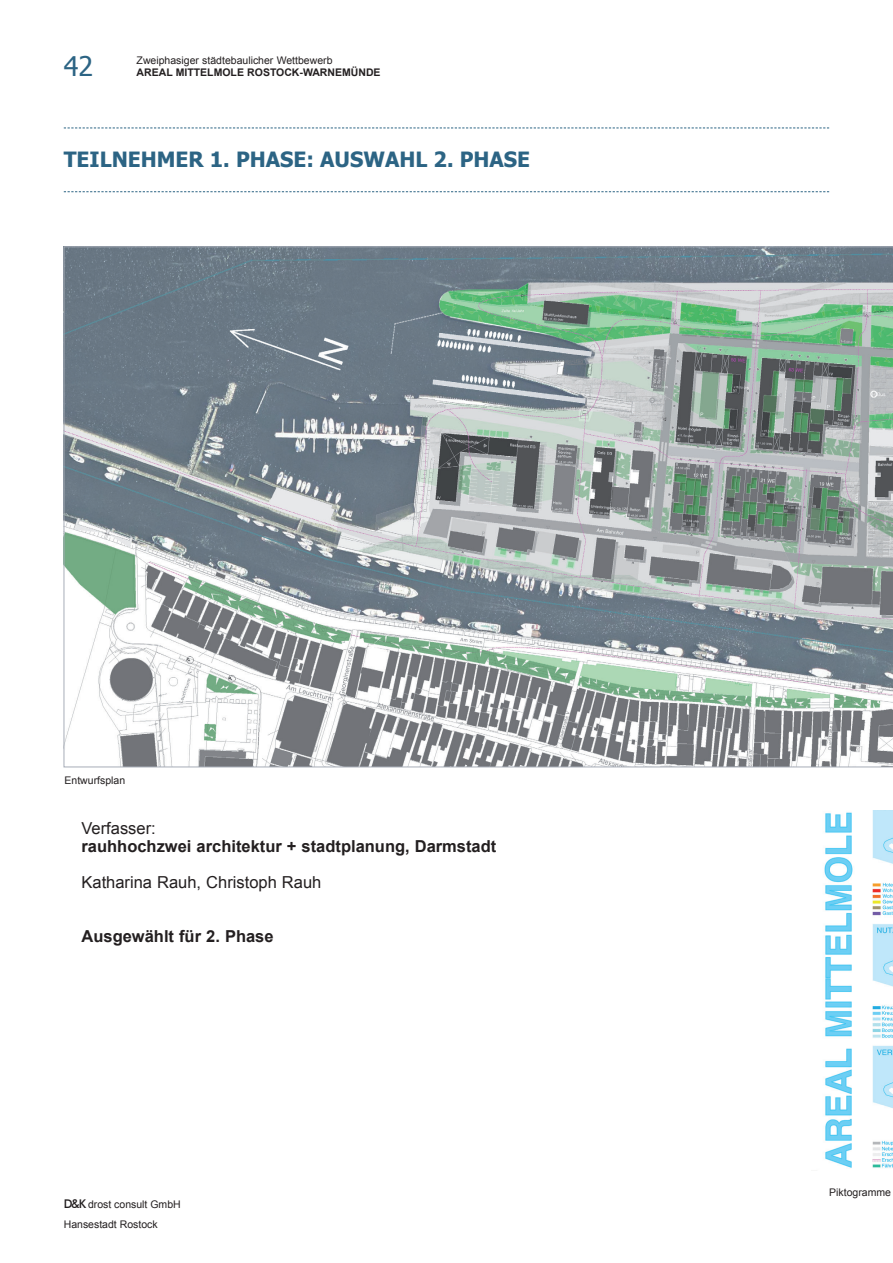
<style>
.page{position:relative;width:893px;height:1263px;background:#fff}
.page>*{position:absolute;margin:0;border:0;box-sizing:border-box;transform-origin:0 0}
.t1{font:27px "Tahoma";color:#2c6484}
.t2{font:700 21px "Tahoma";color:#2c6484}
.t3{font:700 16.5px "Arial";color:#231f20}
.t4{font:16.5px "Arial";color:#231f20}
.t5{font:10.5px "Arial";color:#231f20}
.t6{font:700 10.5px "Arial";color:#231f20}
.s1{font-family:"Futura BT";font-weight:500;font-size:12px}
</style>
<div class="page">
<svg style="left:64px;top:128px;width:765px;height:1px"></svg>
<svg style="left:64px;top:191px;width:765px;height:1px"></svg>
<img style="left:824px;top:810px;width:69px;height:358px">
<svg style="left:64px;top:247px;width:829px;height:520px;background:#96a2a3"></svg>
<h1 class="t1" style="left:64px;top:48px;width:31px">42</h1>
<p class="t5" style="left:137px;top:53px;width:197px">Zweiphasiger städtebaulicher Wettbewerb</p>
<p class="t6" style="left:137px;top:65px;width:246px">AREAL MITTELMOLE ROSTOCK-WARNEMÜNDE</p>
<h2 class="t2" style="left:64px;top:145px;width:16px">TEILNEHMER</h2>
<h2 class="t2" style="left:210px;top:145px;width:55px">1. PHASE</h2>
<h2 class="t2" style="left:306px;top:145px;width:60px">: AUSWAHL</h2>
<h2 class="t2" style="left:434px;top:145px;width:55px">2. PHASE</h2>
<p class="t5" style="left:65px;top:773px;width:62px">Entwurfsplan</p>
<h3 class="t4" style="left:81px;top:818px;width:76px">Verfasser:</h3>
<h3 class="t3" style="left:81px;top:836px;width:416px">rauhhochzwei architektur + stadtplanung, Darmstadt</h3>
<h3 class="t4" style="left:81px;top:872px;width:241px">Katharina Rauh, Christoph Rauh</h3>
<h3 class="t3" style="left:81px;top:926px;width:194px">Ausgewählt für 2. Phase</h3>
<p class="t5" style="left:64px;top:1198px;width:119px"><span class="s1">D&amp;K</span> drost consult GmbH</p>
<p class="t5" style="left:64px;top:1217px;width:95px">Hansestadt Rostock</p>
<p class="t5" style="left:829px;top:1186px;width:63px">Piktogramme</p>
</div>
